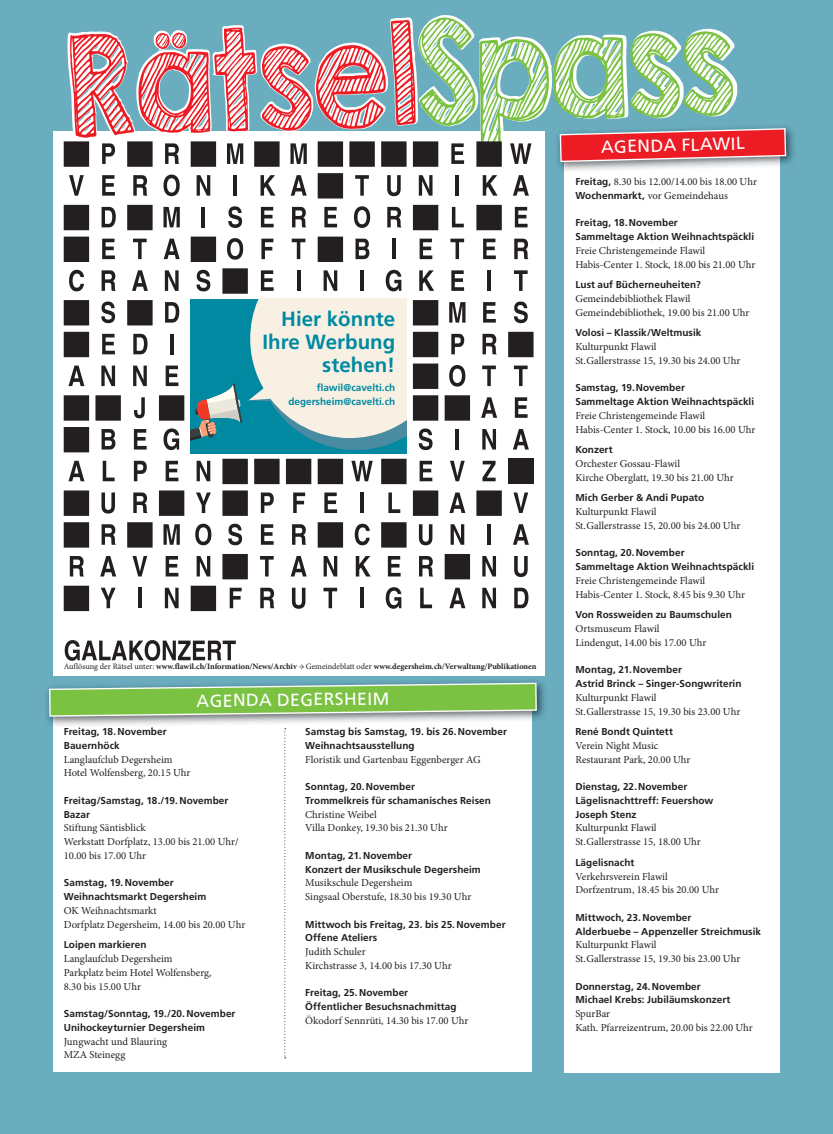
<style>
.page{position:relative;width:833px;height:1134px;background:#69adbf}
.page>*{position:absolute;margin:0;border:0;box-sizing:border-box;transform-origin:0 0}
.t1{font:700 20.5px/23.1px "Frutiger LT Std";color:#0089a1;text-align:right}
.t2{font:17.5px "Frutiger LT Std";color:#fff}
.t3{font:10.62px/13.8px "Minion Pro";color:#231f20}
.t4{font:700 10px/13.8px "Frutiger LT Std";letter-spacing:.005em;color:#231f20}
.t5{font:700 10px/13.6px "Frutiger LT Std";color:#0089a1;text-align:right}
.t6{font:700 8.25px "Minion Pro";color:#231f20}
.s1{font-weight:400}
.s2{font-family:"Frutiger LT Std";font-weight:700;font-size:10px}
</style>
<div class="page">
<div style="left:53px;top:132px;width:491px;height:544px;background:#fff"></div>
<svg style="left:299px;top:664px;width:5px;height:5px"></svg>
<svg style="left:419px;top:18px;width:314px;height:131px"></svg>
<svg style="left:70px;top:20px;width:346px;height:118px"></svg>
<svg style="left:64px;top:141px;width:57px;height:470px"></svg>
<svg style="left:438px;top:141px;width:64px;height:438px"></svg>
<svg style="left:69px;top:175px;width:15px;height:21px"></svg>
<svg style="left:69px;top:270px;width:15px;height:21px"></svg>
<svg style="left:68px;top:366px;width:16px;height:20px"></svg>
<svg style="left:68px;top:461px;width:16px;height:20px"></svg>
<svg style="left:70px;top:556px;width:14px;height:20px"></svg>
<svg style="left:102px;top:143px;width:13px;height:21px"></svg>
<svg style="left:102px;top:175px;width:13px;height:21px"></svg>
<svg style="left:102px;top:207px;width:14px;height:20px"></svg>
<svg style="left:102px;top:239px;width:13px;height:20px"></svg>
<svg style="left:102px;top:270px;width:14px;height:21px"></svg>
<svg style="left:101px;top:302px;width:14px;height:21px"></svg>
<svg style="left:102px;top:334px;width:13px;height:20px"></svg>
<svg style="left:101px;top:366px;width:14px;height:20px"></svg>
<svg style="left:102px;top:429px;width:13px;height:21px"></svg>
<svg style="left:103px;top:461px;width:12px;height:20px"></svg>
<svg style="left:101px;top:492px;width:14px;height:22px"></svg>
<svg style="left:102px;top:524px;width:14px;height:21px"></svg>
<svg style="left:100px;top:556px;width:16px;height:20px"></svg>
<svg style="left:101px;top:588px;width:15px;height:20px"></svg>
<svg style="left:127px;top:141px;width:311px;height:470px"></svg>
<svg style="left:451px;top:143px;width:13px;height:21px"></svg>
<hr style="left:455px;top:175px;width:4px;height:21px;background:#231f20">
<svg style="left:452px;top:207px;width:12px;height:20px"></svg>
<svg style="left:450px;top:239px;width:14px;height:20px"></svg>
<svg style="left:451px;top:270px;width:13px;height:21px"></svg>
<svg style="left:449px;top:302px;width:16px;height:21px"></svg>
<svg style="left:451px;top:334px;width:13px;height:20px"></svg>
<svg style="left:449px;top:365px;width:16px;height:22px"></svg>
<hr style="left:455px;top:429px;width:4px;height:20px;background:#231f20">
<svg style="left:450px;top:461px;width:15px;height:20px"></svg>
<svg style="left:449px;top:492px;width:16px;height:21px"></svg>
<svg style="left:450px;top:524px;width:14px;height:21px"></svg>
<svg style="left:449px;top:588px;width:16px;height:20px"></svg>
<svg style="left:483px;top:175px;width:14px;height:21px"></svg>
<hr style="left:487px;top:524px;width:4px;height:21px;background:#231f20">
<svg style="left:482px;top:556px;width:14px;height:20px"></svg>
<svg style="left:482px;top:588px;width:14px;height:20px"></svg>
<svg style="left:510px;top:143px;width:21px;height:21px"></svg>
<svg style="left:513px;top:175px;width:16px;height:21px"></svg>
<svg style="left:476px;top:205px;width:57px;height:311px"></svg>
<svg style="left:513px;top:524px;width:16px;height:21px"></svg>
<svg style="left:514px;top:556px;width:13px;height:21px"></svg>
<svg style="left:514px;top:588px;width:14px;height:20px"></svg>
<svg style="left:65px;top:640px;width:171px;height:21px"></svg>
<div style="left:565px;top:137px;width:215px;height:935px;background:#fff"></div>
<img style="left:555px;top:123px;width:240px;height:49px">
<img style="left:565px;top:163px;width:215px;height:9px">
<svg style="left:559px;top:127px;width:228px;height:36px;background:#d54d55"></svg>
<div style="left:53px;top:691px;width:478px;height:380px;background:#fff"></div>
<svg style="left:284px;top:728px;width:2px;height:330px"></svg>
<img style="left:46px;top:680px;width:499px;height:47px">
<img style="left:53px;top:717px;width:478px;height:10px">
<svg style="left:48px;top:682px;width:489px;height:35px;background:#86bf66"></svg>
<h1 class="t1" style="left:262px;top:308px;width:134px">Hier könnte<br>Ihre Werbung stehen!</h1>
<p class="t5" style="left:288px;top:381px;width:108px">flawil@cavelti.ch degersheim@cavelti.ch</p>
<p class="t6" style="left:64px;top:663px;width:474px"><span class="s1">Auflösung der Rätsel unter:</span> www.flawil.ch/Information/News/Archiv <span class="s1">Gemeindeblatt oder</span> www.degersheim.ch/Verwaltung/Publikationen</p>
<h2 class="t2" style="left:196px;top:693px;width:194px;rotate:-1deg">AGENDA DEGERSHEIM</h2>
<p class="t4" style="left:64px;top:725px;width:104px">Freitag, 18. November<br>Bauernhöck</p>
<p class="t3" style="left:64px;top:753px;width:128px">Langlaufclub Degersheim<br>Hotel Wolfensberg, 20.15 Uhr</p>
<p class="t4" style="left:64px;top:794px;width:166px">Freitag/Samstag, 18./19. November<br>Bazar</p>
<p class="t3" style="left:64px;top:822px;width:176px">Stiftung Säntisblick<br>Werkstatt Dorfplatz, 13.00 bis 21.00 Uhr/<br>10.00 bis 17.00 Uhr</p>
<p class="t4" style="left:64px;top:877px;width:144px">Samstag, 19. November<br>Weihnachtsmarkt Degersheim</p>
<p class="t3" style="left:64px;top:905px;width:183px">OK Weihnachtsmarkt<br>Dorfplatz Degersheim, 14.00 bis 20.00 Uhr</p>
<p class="t4" style="left:64px;top:938px;width:84px">Loipen markieren</p>
<p class="t3" style="left:64px;top:953px;width:149px">Langlaufclub Degersheim<br>Parkplatz beim Hotel Wolfensberg,<br>8.30 bis 15.00 Uhr</p>
<p class="t4" style="left:64px;top:1007px;width:173px">Samstag/Sonntag, 19./20. November<br>Unihockeyturnier Degersheim</p>
<p class="t3" style="left:64px;top:1035px;width:105px">Jungwacht und Blauring<br>MZA Steinegg</p>
<p class="t4" style="left:305px;top:725px;width:203px">Samstag bis Samstag, 19. bis 26. November<br>Weihnachtsausstellung</p>
<p class="t3" style="left:305px;top:753px;width:177px">Floristik und Gartenbau Eggenberger AG</p>
<p class="t4" style="left:305px;top:780px;width:187px">Sonntag, 20. November<br>Trommelkreis für schamanisches Reisen</p>
<p class="t3" style="left:305px;top:808px;width:144px">Christine Weibel<br>Villa Donkey, 19.30 bis 21.30 Uhr</p>
<p class="t4" style="left:305px;top:849px;width:177px">Montag, 21. November<br>Konzert der Musikschule Degersheim</p>
<p class="t3" style="left:305px;top:877px;width:167px">Musikschule Degersheim<br>Singsaal Oberstufe, 18.30 bis 19.30 Uhr</p>
<p class="t4" style="left:305px;top:918px;width:202px">Mittwoch bis Freitag, 23. bis 25. November<br>Offene Ateliers</p>
<p class="t3" style="left:305px;top:946px;width:148px">Judith Schuler<br>Kirchstrasse 3, 14.00 bis 17.30 Uhr</p>
<p class="t4" style="left:305px;top:987px;width:153px">Freitag, 25. November<br>Öffentlicher Besuchsnachmittag</p>
<p class="t3" style="left:305px;top:1015px;width:165px">Ökodorf Sennrüti, 14.30 bis 17.00 Uhr</p>
<h2 class="t2" style="left:601px;top:138px;width:145px;rotate:-1deg">AGENDA FLAWIL</h2>
<p class="t3" style="left:575px;top:176px;width:183px"><span class="s2">Freitag,</span> 8.30 bis 12.00/14.00 bis 18.00 Uhr<br><span class="s2">Wochenmarkt,</span> vor Gemeindehaus</p>
<p class="t4" style="left:575px;top:217px;width:180px">Freitag, 18. November<br>Sammeltage Aktion Weihnachtspäckli</p>
<p class="t3" style="left:575px;top:245px;width:181px">Freie Christengemeinde Flawil<br>Habis-Center 1. Stock, 18.00 bis 21.00 Uhr</p>
<p class="t4" style="left:575px;top:278px;width:127px">Lust auf Bücherneuheiten?</p>
<p class="t3" style="left:575px;top:293px;width:176px">Gemeindebibliothek Flawil<br>Gemeindebibliothek, 19.00 bis 21.00 Uhr</p>
<p class="t4" style="left:575px;top:327px;width:127px">Volosi – Klassik/Weltmusik</p>
<p class="t3" style="left:575px;top:341px;width:166px">Kulturpunkt Flawil<br>St.Gallerstrasse 15, 19.30 bis 24.00 Uhr</p>
<p class="t4" style="left:575px;top:382px;width:180px">Samstag, 19. November<br>Sammeltage Aktion Weihnachtspäckli</p>
<p class="t3" style="left:575px;top:410px;width:181px">Freie Christengemeinde Flawil<br>Habis-Center 1. Stock, 10.00 bis 16.00 Uhr</p>
<p class="t4" style="left:575px;top:443px;width:39px">Konzert</p>
<p class="t3" style="left:575px;top:458px;width:160px">Orchester Gossau-Flawil<br>Kirche Oberglatt, 19.30 bis 21.00 Uhr</p>
<p class="t4" style="left:575px;top:492px;width:130px">Mich Gerber &amp; Andi Pupato</p>
<p class="t3" style="left:575px;top:506px;width:166px">Kulturpunkt Flawil<br>St.Gallerstrasse 15, 20.00 bis 24.00 Uhr</p>
<p class="t4" style="left:575px;top:547px;width:180px">Sonntag, 20. November<br>Sammeltage Aktion Weihnachtspäckli</p>
<p class="t3" style="left:575px;top:575px;width:171px">Freie Christengemeinde Flawil<br>Habis-Center 1. Stock, 8.45 bis 9.30 Uhr</p>
<p class="t4" style="left:575px;top:608px;width:158px">Von Rossweiden zu Baumschulen</p>
<p class="t3" style="left:575px;top:623px;width:133px">Ortsmuseum Flawil<br>Lindengut, 14.00 bis 17.00 Uhr</p>
<p class="t4" style="left:575px;top:663px;width:167px">Montag, 21. November<br>Astrid Brinck – Singer-Songwriterin</p>
<p class="t3" style="left:575px;top:691px;width:166px">Kulturpunkt Flawil<br>St.Gallerstrasse 15, 19.30 bis 23.00 Uhr</p>
<p class="t4" style="left:575px;top:725px;width:99px">René Bondt Quintett</p>
<p class="t3" style="left:575px;top:740px;width:117px">Verein Night Music<br>Restaurant Park, 20.00 Uhr</p>
<p class="t4" style="left:575px;top:780px;width:139px">Dienstag, 22. November<br>Lägelisnachttreff: Feuershow<br>Joseph Stenz</p>
<p class="t3" style="left:575px;top:822px;width:127px">Kulturpunkt Flawil<br>St.Gallerstrasse 15, 18.00 Uhr</p>
<p class="t4" style="left:575px;top:856px;width:60px">Lägelisnacht</p>
<p class="t3" style="left:575px;top:870px;width:145px">Verkehrsverein Flawil<br>Dorfzentrum, 18.45 bis 20.00 Uhr</p>
<p class="t4" style="left:575px;top:911px;width:187px">Mittwoch, 23. November<br>Alderbuebe – Appenzeller Streichmusik</p>
<p class="t3" style="left:575px;top:939px;width:166px">Kulturpunkt Flawil<br>St.Gallerstrasse 15, 19.30 bis 23.00 Uhr</p>
<p class="t4" style="left:575px;top:980px;width:156px">Donnerstag, 24. November<br>Michael Krebs: Jubiläumskonzert</p>
<p class="t3" style="left:575px;top:1008px;width:179px">SpurBar<br>Kath. Pfarreizentrum, 20.00 bis 22.00 Uhr</p>
</div>
